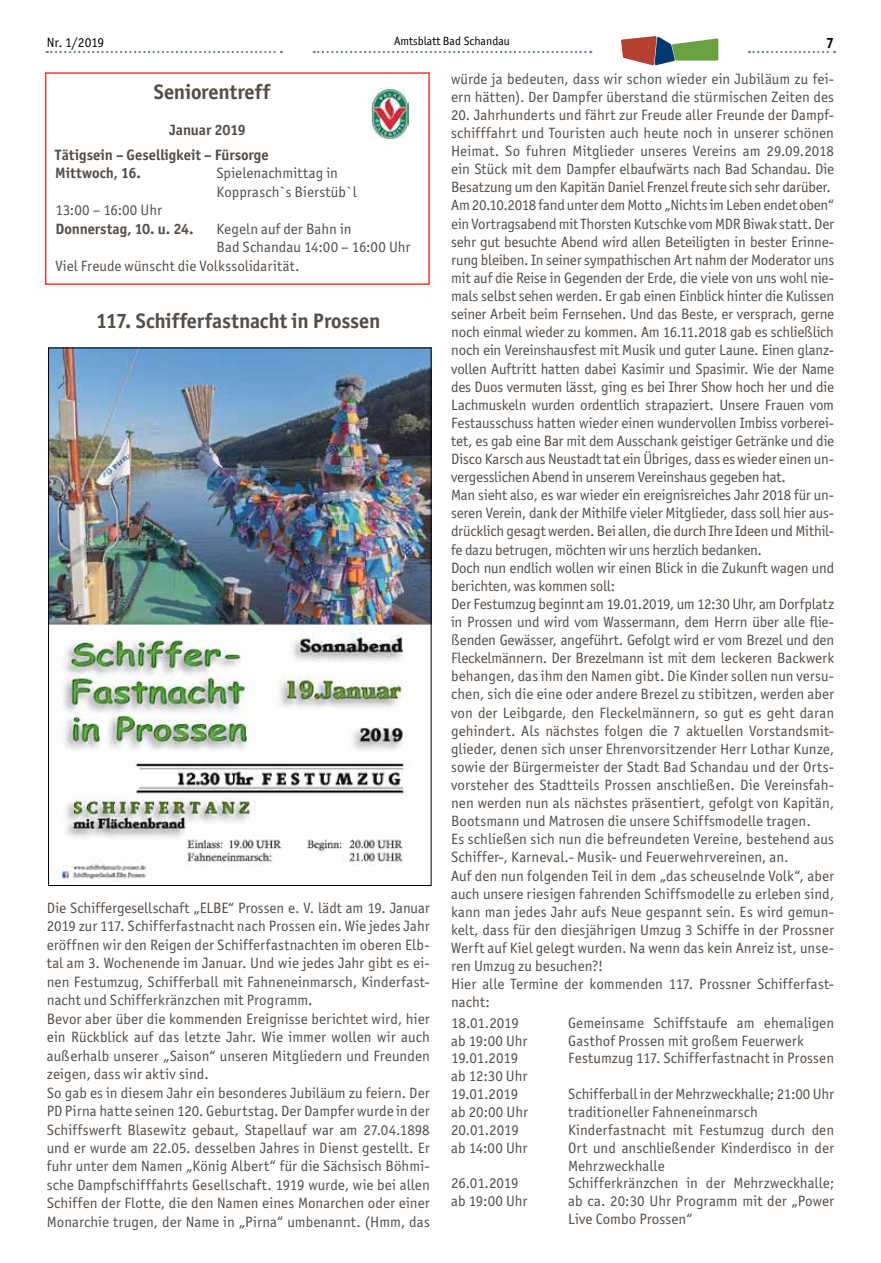
<style>
.page{position:relative;width:881px;height:1263px;background:#fff}
.page>*{position:absolute;margin:0;border:0;box-sizing:border-box;transform-origin:0 0}
.t1{font:700 21px "Officina San ITC";letter-spacing:-.01em;color:#544d48}
.t2{font:15px/18.1px "Officina San ITC";color:#544d48}
.t3{font:700 15px/24.9px "Officina San ITC";color:#544d48}
.t4{font:700 15px "Officina San ITC";color:#000}
.t5{font:13.5px "Officina San ITC";letter-spacing:-.01em;color:#000}
.t6{font:12px "Officina San ITC";color:#000}
</style>
<div class="page">
<svg style="left:313px;top:51px;width:278px;height:2px"></svg>
<svg style="left:47px;top:51px;width:235px;height:2px"></svg>
<svg style="left:748px;top:51px;width:86px;height:2px"></svg>
<svg style="left:621px;top:36px;width:97px;height:29px"></svg>
<img style="left:50px;top:350px;width:379px;height:533px">
<img style="left:370px;top:87px;width:38px;height:52px">
<div style="left:45px;top:72px;width:384px;height:213px;border:2px solid #f13d37"></div>
<p class="t5" style="left:47px;top:34px;width:59px">Nr. 1/2019</p>
<p class="t6" style="left:394px;top:34px;width:117px">Amtsblatt Bad Schandau</p>
<p class="t4" style="left:825px;top:34px;width:10px">7</p>
<p class="t2" style="left:451px;top:70px;width:384px">würde ja bedeuten, dass wir schon wieder ein Jubiläum zu fei&shy;ern hätten). Der Dampfer überstand die stürmischen Zeiten des</p>
<p class="t2" style="left:451px;top:106px;width:384px">20. Jahrhunderts und fährt zur Freude aller Freunde der Dampf&shy;schifffahrt und Touristen auch heute noch in unserer schönen Heimat. So fuhren Mitglieder unseres Vereins am 29.09.2018 ein Stück mit dem Dampfer elbaufwärts nach Bad Schandau. Die Besatzung um den Kapitän Daniel Frenzel freute sich sehr darüber.<br>Am 20.10.2018 fand unter dem Motto „Nichts im Leben endet oben“ ein Vortragsabend mit Thorsten Kutschke vom MDR Biwak statt. Der sehr gut besuchte Abend wird allen Beteiligten in bester Erinne&shy;rung bleiben. In seiner sympathischen Art nahm der Moderator uns mit auf die Reise in Gegenden der Erde, die viele von uns wohl nie&shy;mals selbst sehen werden. Er gab einen Einblick hinter die Kulissen seiner Arbeit beim Fernsehen. Und das Beste, er versprach, gerne noch einmal wieder zu kommen. Am 16.11.2018 gab es schließlich noch ein Vereinshausfest mit Musik und guter Laune. Einen glanz&shy;vollen Auftritt hatten dabei Kasimir und Spasimir. Wie der Name des Duos vermuten lässt, ging es bei Ihrer Show hoch her und die Lachmuskeln wurden ordentlich strapaziert. Unsere Frauen vom Festausschuss hatten wieder einen wundervollen Imbiss vorberei&shy;tet, es gab eine Bar mit dem Ausschank geistiger Getränke und die Disco Karsch aus Neustadt tat ein Übriges, dass es wieder einen un&shy;vergesslichen Abend in unserem Vereinshaus gegeben hat.<br>Man sieht also, es war wieder ein ereignisreiches Jahr 2018 für un&shy;seren Verein, dank der Mithilfe vieler Mitglieder, dass soll hier aus&shy;drücklich gesagt werden. Bei allen, die durch Ihre Ideen und Mithil&shy;fe dazu betrugen, möchten wir uns herzlich bedanken.<br>Doch nun endlich wollen wir einen Blick in die Zukunft wagen und berichten, was kommen soll:<br>Der Festumzug beginnt am 19.01.2019, um 12:30 Uhr, am Dorfplatz in Prossen und wird vom Wassermann, dem Herrn über alle flie&shy;ßenden Gewässer, angeführt. Gefolgt wird er vom Brezel und den Fleckelmännern. Der Brezelmann ist mit dem leckeren Backwerk behangen, das ihm den Namen gibt. Die Kinder sollen nun versu&shy;chen, sich die eine oder andere Brezel zu stibitzen, werden aber von der Leibgarde, den Fleckelmännern, so gut es geht daran gehindert. Als nächstes folgen die 7 aktuellen Vorstandsmit&shy;glieder, denen sich unser Ehrenvorsitzender Herr Lothar Kunze, sowie der Bürgermeister der Stadt Bad Schandau und der Orts&shy;vorsteher des Stadtteils Prossen anschließen. Die Vereinsfah&shy;nen werden nun als nächstes präsentiert, gefolgt von Kapitän, Bootsmann und Matrosen die unsere Schiffsmodelle tragen.<br>Es schließen sich nun die befreundeten Vereine, bestehend aus Schiffer-, Karneval.- Musik- und Feuerwehrvereinen, an.<br>Auf den nun folgenden Teil in dem „das scheuselnde Volk“, aber auch unsere riesigen fahrenden Schiffsmodelle zu erleben sind, kann man jedes Jahr aufs Neue gespannt sein. Es wird gemun&shy;kelt, dass für den diesjährigen Umzug 3 Schiffe in der Prossner Werft auf Kiel gelegt wurden. Na wenn das kein Anreiz ist, unse&shy;ren Umzug zu besuchen?!<br>Hier alle Termine der kommenden 117. Prossner Schifferfast&shy;nacht:</p>
<p class="t2" style="left:451px;top:1014px;width:78px">18.01.2019 ab 19:00 Uhr</p>
<p class="t2" style="left:568px;top:1014px;width:267px">Gemeinsame Schiffstaufe am ehemaligen<br>Gasthof Prossen mit großem Feuerwerk</p>
<p class="t2" style="left:451px;top:1049px;width:78px">19.01.2019 ab 12:30 Uhr</p>
<p class="t2" style="left:568px;top:1049px;width:267px">Festumzug 117. Schifferfastnacht in Prossen</p>
<p class="t2" style="left:451px;top:1085px;width:78px">19.01.2019 ab 20:00 Uhr</p>
<p class="t2" style="left:568px;top:1085px;width:267px">Schifferball in der Mehrzweckhalle; 21:00 Uhr traditioneller Fahneneinmarsch</p>
<p class="t2" style="left:451px;top:1120px;width:78px">20.01.2019 ab 14:00 Uhr</p>
<p class="t2" style="left:568px;top:1120px;width:267px;text-align:justify">Kinderfastnacht mit Festumzug durch den Ort und anschließender Kinderdisco in der Mehrzweckhalle</p>
<p class="t2" style="left:451px;top:1174px;width:78px">26.01.2019 ab 19:00 Uhr</p>
<p class="t2" style="left:568px;top:1174px;width:267px;text-align:justify">Schifferkränzchen in der Mehrzweckhalle; ab ca. 20:30 Uhr Programm mit der „Power Live Combo Prossen“</p>
<h1 class="t1" style="left:154px;top:79px;width:118px">Seniorentreff</h1>
<p class="t3" style="left:55px;top:117px;width:215px;text-indent:114px">Januar 2019<br>Tätigsein – Geselligkeit – Fürsorge</p>
<p class="t3" style="left:55px;top:161px;width:87px">Mittwoch, 16.</p>
<p class="t2" style="left:216px;top:164px;width:142px">Spielenachmittag in<br>Kopprasch`s Bierstüb`l</p>
<p class="t2" style="left:55px;top:201px;width:108px">13:00 – 16:00 Uhr</p>
<p class="t3" style="left:55px;top:216px;width:140px">Donnerstag, 10. u. 24.</p>
<p class="t2" style="left:216px;top:219px;width:137px">Kegeln auf der Bahn in</p>
<p class="t2" style="left:216px;top:238px;width:195px">Bad Schandau 14:00 – 16:00 Uhr</p>
<p class="t2" style="left:55px;top:256px;width:246px">Viel Freude wünscht die Volkssolidarität.</p>
<h1 class="t1" style="left:96px;top:307px;width:285px">117. Schifferfastnacht in Prossen</h1>
<p class="t2" style="left:47px;top:898px;width:384px">Die Schiffergesellschaft „ELBE“ Prossen e. V. lädt am 19. Januar 2019 zur 117. Schifferfastnacht nach Prossen ein. Wie jedes Jahr eröffnen wir den Reigen der Schifferfastnachten im oberen Elb&shy;tal am 3. Wochenende im Januar. Und wie jedes Jahr gibt es ei&shy;nen Festumzug, Schifferball mit Fahneneinmarsch, Kinderfast&shy;nacht und Schifferkränzchen mit Programm.<br>Bevor aber über die kommenden Ereignisse berichtet wird, hier ein Rückblick auf das letzte Jahr. Wie immer wollen wir auch außerhalb unserer „Saison“ unseren Mitgliedern und Freunden zeigen, dass wir aktiv sind.<br>So gab es in diesem Jahr ein besonderes Jubiläum zu feiern. Der PD Pirna hatte seinen 120. Geburtstag. Der Dampfer wurde in der Schiffswerft Blasewitz gebaut, Stapellauf war am 27.04.1898 und er wurde am 22.05. desselben Jahres in Dienst gestellt. Er fuhr unter dem Namen „König Albert“ für die Sächsisch Böhmi&shy;sche Dampfschifffahrts Gesellschaft. 1919 wurde, wie bei allen Schiffen der Flotte, die den Namen eines Monarchen oder einer Monarchie trugen, der Name in „Pirna“ umbenannt. (Hmm, das</p>
</div>
